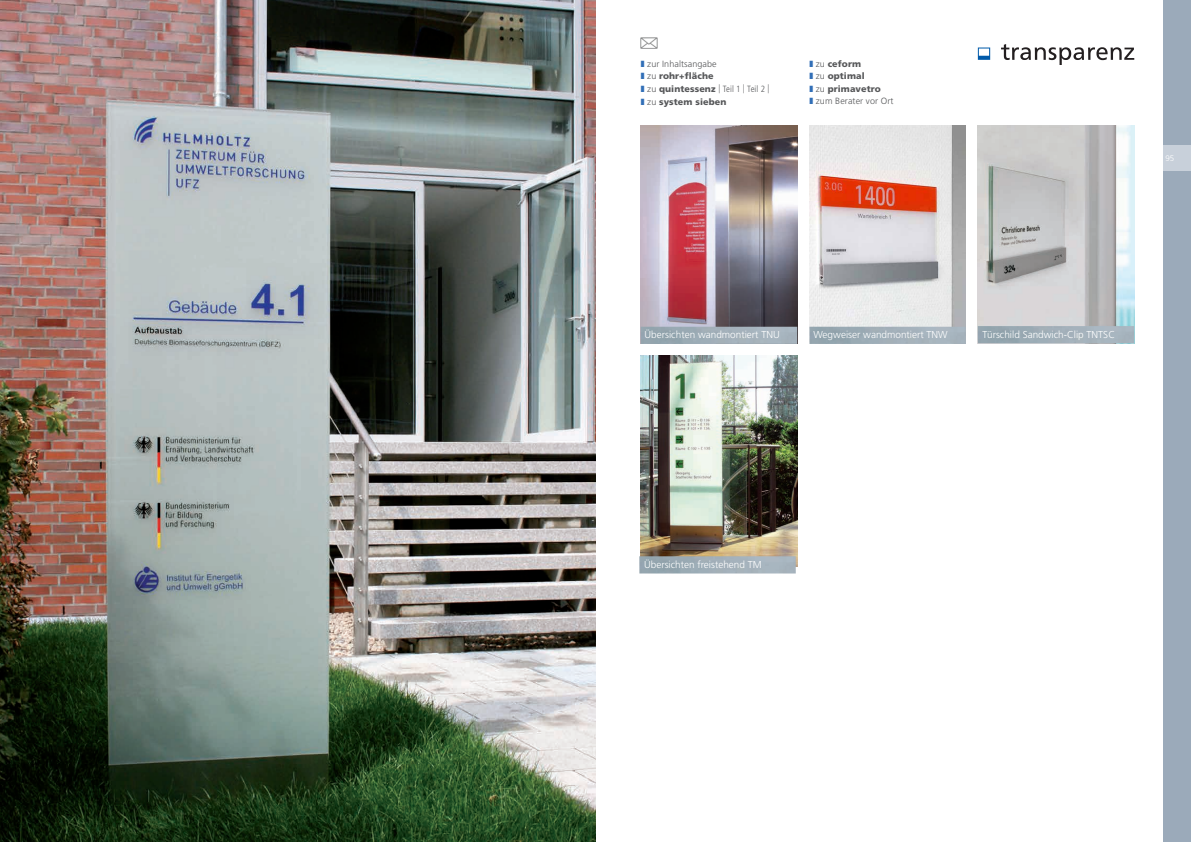
<style>
.page{position:relative;width:1191px;height:842px;background:#fff}
.page>*{position:absolute;margin:0;border:0;box-sizing:border-box;transform-origin:0 0}
.t1{font:300 10px "Frutiger LT Pro";color:#fff}
.Deckblatt_Titel_Deutsch{font:900 9px/12.7px "Frutiger LT Pro";letter-spacing:.01em;color:#57585a}
.t2{font:300 8px "Frutiger LT Pro";color:#fff}
.s1{color:#326fb7}
.s2{font-weight:300}
.s3{font-weight:300;font-style:italic;font-stretch:condensed}
.s4{font-weight:300;font-stretch:condensed}
</style>
<div class="page">
<div style="left:1162px;top:0;width:29px;height:842px;background:#9baaba"></div>
<div style="left:1162px;top:146px;width:29px;height:25px;background:#c8d0da"></div>
<img style="left:0;top:0;width:595px;height:842px">
<svg style="left:1001px;top:44px;width:133px;height:21px"></svg>
<svg style="left:978px;top:48px;width:12px;height:12px"></svg>
<img style="left:641px;top:125px;width:156px;height:202px">
<img style="left:640px;top:327px;width:157px;height:17px">
<img style="left:809px;top:125px;width:156px;height:202px">
<img style="left:809px;top:327px;width:156px;height:17px">
<img style="left:978px;top:125px;width:156px;height:201px">
<img style="left:977px;top:326px;width:157px;height:17px">
<img style="left:641px;top:38px;width:16px;height:11px">
<img style="left:641px;top:355px;width:156px;height:212px">
<img style="left:639px;top:556px;width:156px;height:17px">
<p class="Deckblatt_Titel_Deutsch" style="left:641px;top:57px;width:130px"><span class="s1">❚</span> <span class="s2">zur Inhaltsangabe<br></span><span class="s1">❚</span> <span class="s2">zu</span> rohr+fläche<br><span class="s1">❚</span> <span class="s2">zu</span> quintessenz <span class="s3">|</span> <span class="s4">Teil 1</span> <span class="s3">|</span> <span class="s4">Teil 2</span> <span class="s3">| </span><span class="s1">❚</span> <span class="s2">zu</span> system sieben</p>
<p class="Deckblatt_Titel_Deutsch" style="left:809px;top:57px;width:86px"><span class="s1">❚</span> <span class="s2">zu</span> ceform<br><span class="s1">❚</span> <span class="s2">zu</span> optimal<br><span class="s1">❚</span> <span class="s2">zu</span> primavetro<br><span class="s1">❚</span> <span class="s2">zum Berater vor Ort</span></p>
<p class="t2" style="left:1165px;top:154px;width:10px">95</p>
<p class="t1" style="left:644px;top:329px;width:137px">Übersichten wandmontiert TNU</p>
<p class="t1" style="left:813px;top:329px;width:136px">Wegweiser wandmontiert TNW</p>
<p class="t1" style="left:982px;top:328px;width:134px">Türschild Sandwich-Clip TNTSC</p>
<p class="t1" style="left:644px;top:558px;width:119px">Übersichten freistehend TM</p>
</div>
